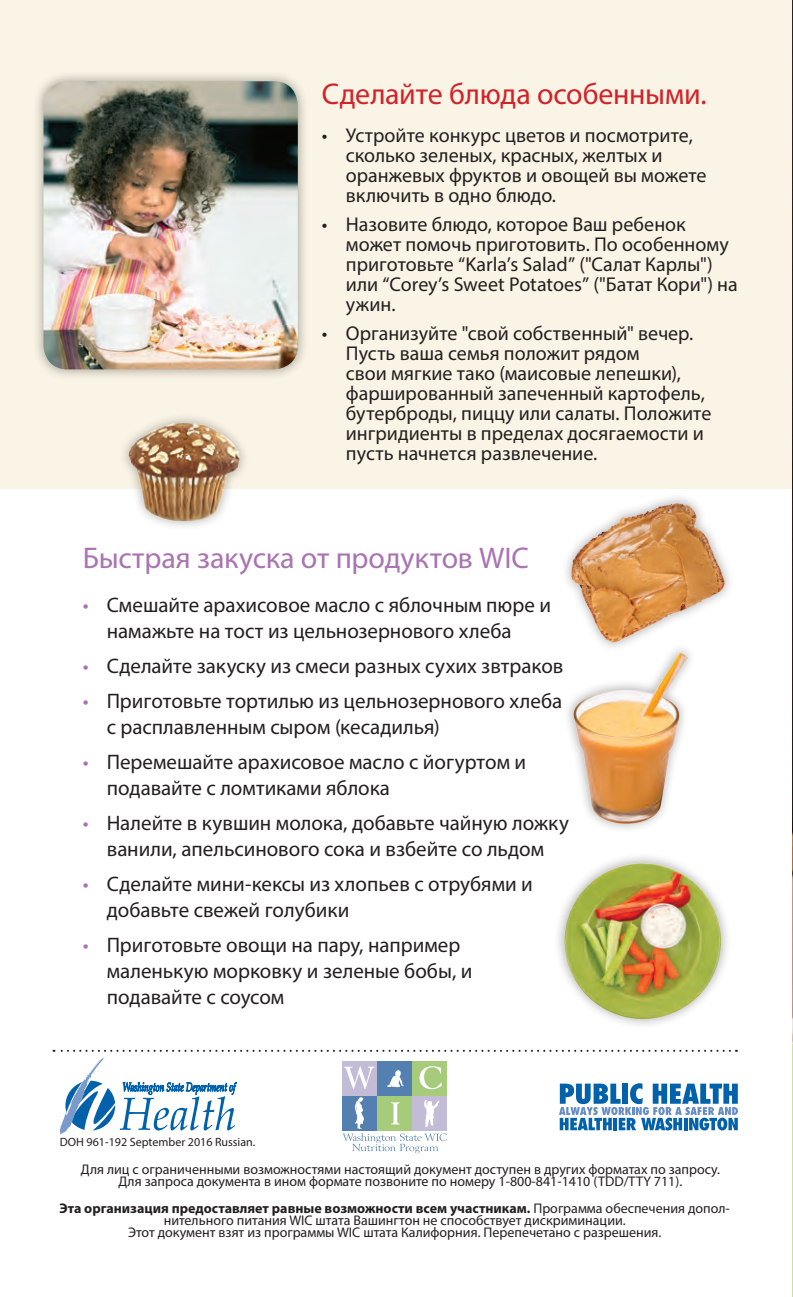
<style>
.page{position:relative;width:793px;height:1297px;background:#fff}
.page>*{position:absolute;margin:0;border:0;box-sizing:border-box;transform-origin:0 0}
.t1{font:30px "Myriad Pro";letter-spacing:-.005em;color:#a974b1}
.t2{font:30px "Myriad Pro";letter-spacing:-.005em;color:#d1232a}
.bullet{font:21px/26px "Myriad Pro";color:#231f20}
.bullet-2{font:20px/20px "Myriad Pro";color:#231f20}
.t3{font:14px/12px "Myriad Pro";color:#231f20;text-align:center}
.body{font:12px "Myriad Pro";color:#231f20}
.s1{color:#a974b1}
.s2{font-weight:700}
</style>
<div class="page">
<div style="left:0;top:0;width:793px;height:488px;background:#f9f4e5"></div>
<img style="left:792px;top:0;width:1px;height:1044px">
<hr style="left:792px;top:1044px;width:1px;height:253px;background:#cae19a">
<img style="left:550px;top:488px;width:188px;height:154px">
<svg style="left:53px;top:1049px;width:684px;height:104px"></svg>
<div style="left:32px;top:70px;width:277px;height:311px;background:#231f20;opacity:.4"></div>
<img style="left:43px;top:81px;width:255px;height:288px">
<div style="left:118px;top:412px;width:132px;height:119px;background:#231f20;opacity:.4"></div>
<img style="left:127px;top:420px;width:116px;height:106px">
<img style="left:560px;top:857px;width:163px;height:166px">
<img style="left:569px;top:648px;width:122px;height:178px">
<p class="t2" style="left:322px;top:75px;width:386px">Сделайте блюда особенными.</p>
<p class="bullet-2" style="left:346px;top:125px;width:362px;text-indent:-24px">• Устройте конкурс цветов и посмотрите, сколько зеленых, красных, желтых и оранжевых фруктов и овощей вы можете включить в одно блюдо.</p>
<p class="bullet-2" style="left:346px;top:214px;width:393px;text-indent:-24px">• Назовите блюдо, которое Ваш ребенок может помочь приготовить. По особенному приготовьте “Karla’s Salad” ("Салат Карлы") или “Corey’s Sweet Potatoes” ("Батат Кори") на ужин.</p>
<p class="bullet-2" style="left:346px;top:323px;width:367px;text-indent:-24px">• Организуйте "свой собственный" вечер.<br>Пусть ваша семья положит рядом<br>свои мягкие тако (маисовые лепешки), фаршированный запеченный картофель, бутерброды, пиццу или салаты. Положите ингридиенты в пределах досягаемости и пусть начнется развлечение.</p>
<p class="t1" style="left:83px;top:539px;width:447px">Быстрая закуска от продуктов WIC</p>
<p class="bullet" style="left:107px;top:592px;width:445px;text-indent:-24px"><span class="s1">•</span> Смешайте арахисовое масло с яблочным пюре и намажьте на тост из цельнозернового хлеба</p>
<p class="bullet" style="left:83px;top:653px;width:482px"><span class="s1">•</span> Сделайте закуску из смеси разных сухих звтраков</p>
<p class="bullet" style="left:107px;top:688px;width:457px;text-indent:-24px"><span class="s1">•</span> Приготовьте тортилью из цельнозернового хлеба с расплавленным сыром (кесадилья)</p>
<p class="bullet" style="left:107px;top:749px;width:421px;text-indent:-24px"><span class="s1">•</span> Перемешайте арахисовое масло с йогуртом и подавайте с ломтиками яблока</p>
<p class="bullet" style="left:83px;top:810px;width:487px;text-align:center"><span class="s1">•</span> Налейте в кувшин молока, добавьте чайную ложку ванили, апельсинового сока и взбейте со льдом</p>
<p class="bullet" style="left:107px;top:871px;width:427px;text-indent:-24px"><span class="s1">•</span> Сделайте мини-кексы из хлопьев с отрубями и добавьте свежей голубики</p>
<p class="bullet" style="left:107px;top:932px;width:367px;text-indent:-24px"><span class="s1">•</span> Приготовьте овощи на пару, например маленькую морковку и зеленые бобы, и подавайте с соусом</p>
<p class="body" style="left:60px;top:1134px;width:197px">DOH 961-192 September 2016 Russian.</p>
<p class="t3" style="left:81px;top:1163px;width:640px">Для лиц с ограниченными возможностями настоящий документ доступен в других форматах по запросу.<br>Для запроса документа в ином формате позвоните по номеру 1-800-841-1410 (TDD/TTY 711).</p>
<p class="t3" style="left:59px;top:1202px;width:672px"><span class="s2">Эта организация предоставляет равные возможности всем участникам.</span> Программа обеспечения допол&shy;нительного питания WIC штата Вашингтон не способствует дискриминации.</p>
<p class="t3" style="left:128px;top:1226px;width:535px">Этот документ взят из программы WIC штата Калифорния. Перепечетано с разрешения.</p>
</div>
